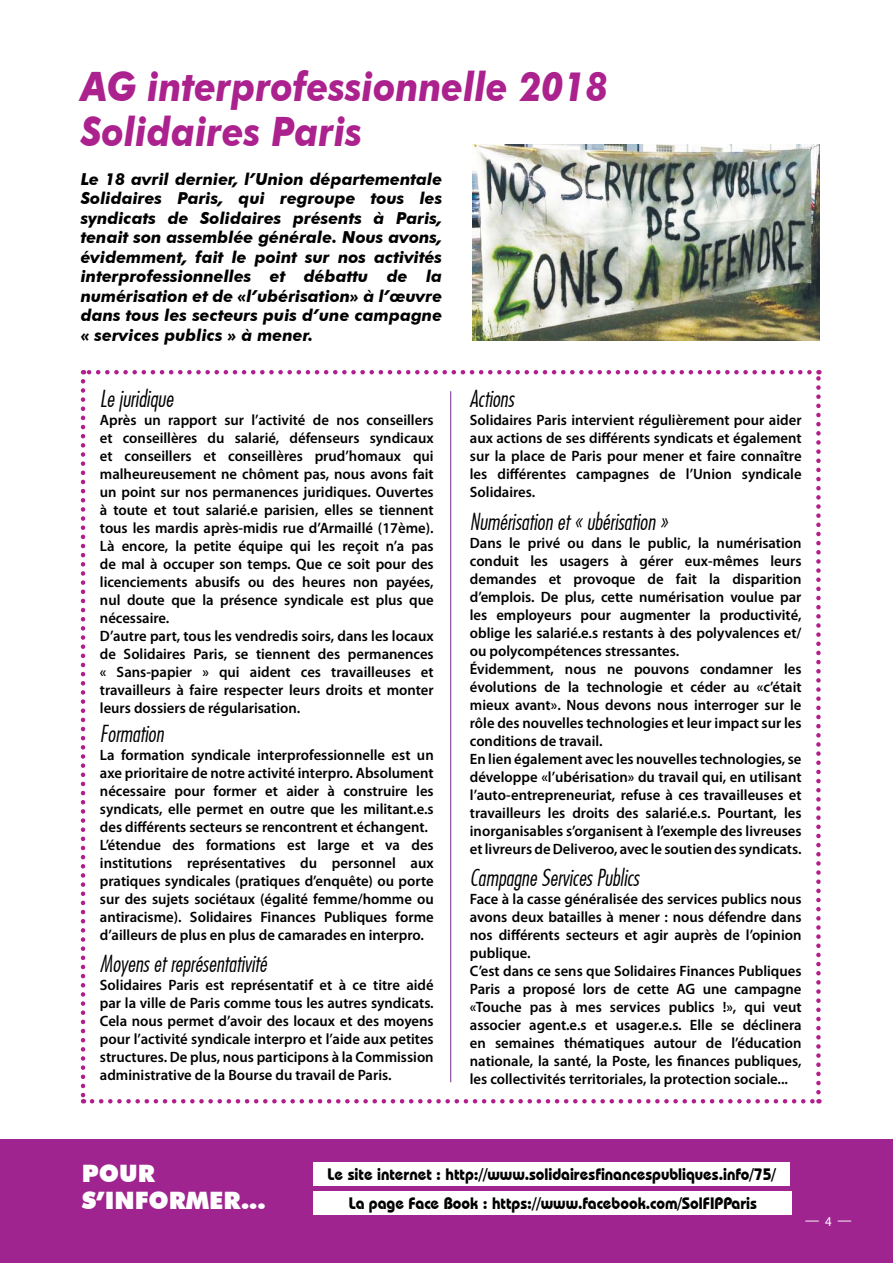
<style>
.page{position:relative;width:893px;height:1263px;background:#fff}
.page>*{position:absolute;margin:0;border:0;box-sizing:border-box;transform-origin:0 0}
.t1{font:italic 700 40.5px/45px "Futura BT";color:#ab218e;scale:.9 1}
.t2{font:900 24px/27px "Futura BT";color:#fff}
.t3{font:22.5px "Futura Lt Cn BT Italic";color:#000}
.t4{font:italic 700 16.5px/19.5px "Futura BT";color:#000;text-align:justify}
.t5{font:700 16.5px/29px "Bauhaus IT Cby BT";color:#000;text-align:center;scale:.95 1}
.t6{font:600 15px/18px "Myriad Pro";color:#000}
.t7{font:15px "Myriad Pro";color:#fff;scale:.95 1}
.s1{font-size:13.5px}
</style>
<div class="page">
<div style="left:0;top:1140px;width:893px;height:123px;background:#9f248f"></div>
<div style="left:314px;top:1163px;width:476px;height:23px;background:#fff"></div>
<div style="left:314px;top:1192px;width:478px;height:23px;background:#fff"></div>
<img style="left:472px;top:145px;width:348px;height:195px">
<svg style="left:81px;top:381px;width:4px;height:722px"></svg>
<svg style="left:92px;top:1099px;width:727px;height:4px"></svg>
<svg style="left:816px;top:370px;width:5px;height:722px"></svg>
<svg style="left:83px;top:370px;width:726px;height:4px"></svg>
<hr style="left:450px;top:391px;width:1px;height:691px;background:#6f2c91">
<h1 class="t1" style="left:81px;top:64px;width:587px">AG interprofessionnelle 2018<br>Solidaires Paris</h1>
<p class="t4" style="left:81px;top:169px;width:363px">Le 18 avril dernier, l’Union départementale Solidaires Paris, qui regroupe tous les syndicats de Solidaires présents à Paris, tenait son assemblée générale. Nous avons, évidemment, fait le point sur nos activités interprofessionnelles et débattu de la numérisation et de «l’ubérisation» à l’œuvre dans tous les secteurs puis d’une campagne « services publics » à mener.</p>
<h3 class="t3" style="left:100px;top:385px;width:75px">Le juridique</h3>
<p class="t6" style="left:100px;top:411px;width:335px">Après un rapport sur l’activité de nos conseillers et conseillères du salarié, défenseurs syndicaux et conseillers et conseillères prud’homaux qui malheureusement ne chôment pas, nous avons fait un point sur nos permanences juridiques. Ouvertes à toute et tout salarié.e parisien, elles se tiennent tous les mardis après-midis rue d’Armaillé (17ème).<br>Là encore, la petite équipe qui les reçoit n’a pas de mal à occuper son temps. Que ce soit pour des licenciements abusifs ou des heures non payées, nul doute que la présence syndicale est plus que nécessaire.<br>D’autre part, tous les vendredis soirs, dans les locaux de Solidaires Paris, se tiennent des permanences « Sans-papier » qui aident ces travailleuses et travailleurs à faire respecter leurs droits et monter leurs dossiers de régularisation.</p>
<h3 class="t3" style="left:100px;top:719px;width:65px">Formation</h3>
<p class="t6" style="left:100px;top:745px;width:335px">La formation syndicale interprofessionnelle est un axe prioritaire de notre activité interpro. Absolument nécessaire pour former et aider à construire les syndicats, elle permet en outre que les militant.e.s des différents secteurs se rencontrent et échangent.<br>L’étendue des formations est large et va des institutions représentatives du personnel aux pratiques syndicales (pratiques d’enquête) ou porte sur des sujets sociétaux (égalité femme/homme ou antiracisme). Solidaires Finances Publiques forme d’ailleurs de plus en plus de camarades en interpro.</p>
<h3 class="t3" style="left:100px;top:950px;width:168px">Moyens et représentativité</h3>
<p class="t6" style="left:100px;top:976px;width:335px;text-align:justify">Solidaires Paris est représentatif et à ce titre aidé par la ville de Paris comme tous les autres syndicats.<br>Cela nous permet d’avoir des locaux et des moyens pour l’activité syndicale interpro et l’aide aux petites structures. De plus, nous participons à la Commission administrative de la Bourse du travail de Paris.</p>
<h3 class="t3" style="left:470px;top:385px;width:45px">Actions</h3>
<p class="t6" style="left:470px;top:411px;width:333px;text-align:justify">Solidaires Paris intervient régulièrement pour aider aux actions de ses différents syndicats et également sur la place de Paris pour mener et faire connaître les différentes campagnes de l’Union syndicale Solidaires.</p>
<h3 class="t3" style="left:470px;top:507px;width:200px">Numérisation et « ubérisation »</h3>
<p class="t6" style="left:470px;top:533px;width:333px">Dans le privé ou dans le public, la numérisation conduit les usagers à gérer eux-mêmes leurs demandes et provoque de fait la disparition d’emplois. De plus, cette numérisation voulue par les employeurs pour augmenter la productivité, oblige les salarié.e.s restants à des polyvalences et/ ou polycompétences stressantes.<br>Évidemment, nous ne pouvons condamner les évolutions de la technologie et céder au «c’était mieux avant». Nous devons nous interroger sur le rôle des nouvelles technologies et leur impact sur les conditions de travail.<br>En lien également avec les nouvelles technologies, se développe «l’ubérisation» du travail qui, en utilisant l’auto-entrepreneuriat, refuse à ces travailleuses et travailleurs les droits des salarié.e.s. Pourtant, les inorganisables s’organisent à l’exemple des livreuses et livreurs de Deliveroo, avec le soutien des syndicats.</p>
<h3 class="t3" style="left:470px;top:864px;width:171px">Campagne Services Publics</h3>
<p class="t6" style="left:470px;top:890px;width:333px">Face à la casse généralisée des services publics nous avons deux batailles à mener : nous défendre dans nos différents secteurs et agir auprès de l’opinion publique.<br>C’est dans ce sens que Solidaires Finances Publiques Paris a proposé lors de cette AG une campagne «Touche pas à mes services publics !», qui veut associer agent.e.s et usager.e.s. Elle se déclinera en semaines thématiques autour de l’éducation nationale, la santé, la Poste, les finances publiques, les collectivités territoriales, la protection sociale...</p>
<h2 class="t2" style="left:82px;top:1159px;width:185px">POUR<br>S’INFORMER...</h2>
<p class="t5" style="left:328px;top:1159px;width:473px">Le site internet : http://www.solidairesfinancespubliques.info/75/<br>La page Face Book : https://www.facebook.com/SolFIPParis</p>
<p class="t7" style="left:805px;top:1212px;width:51px">— <span class="s1">4</span> —</p>
</div>
